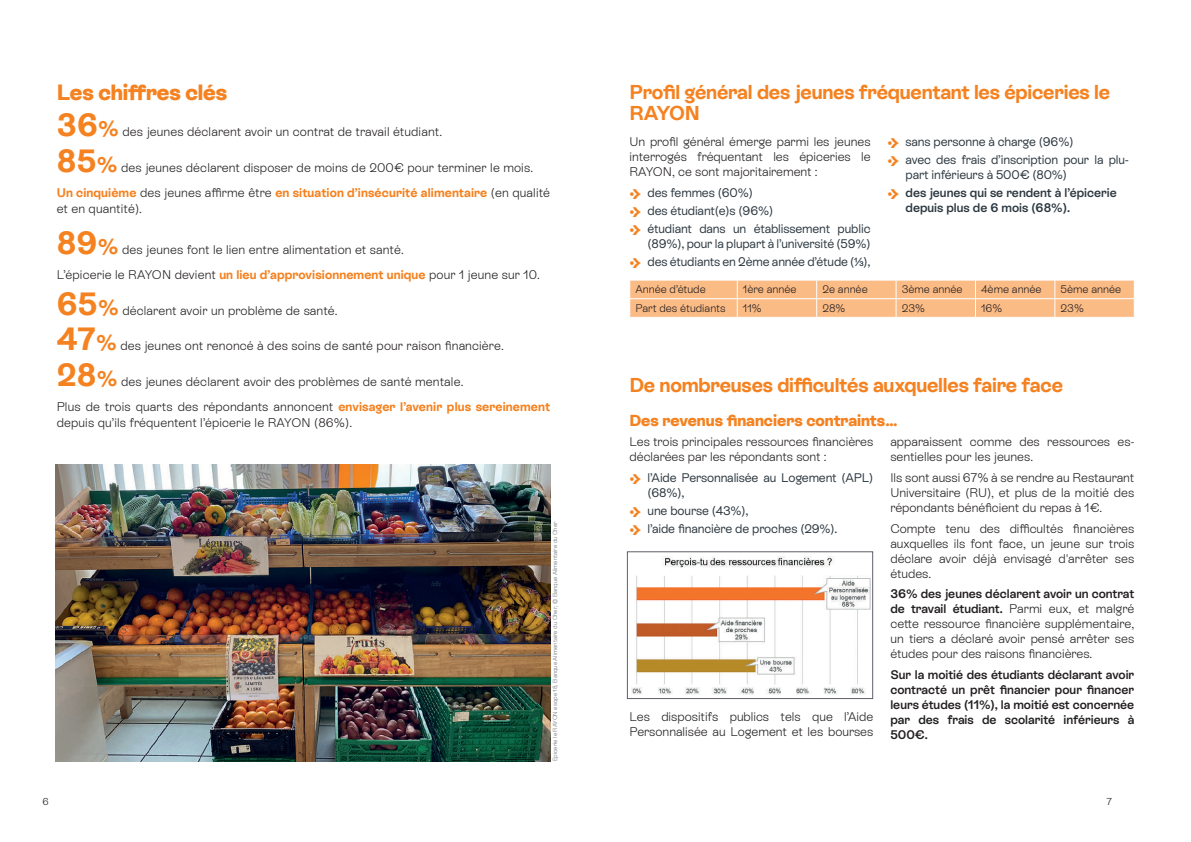
<style>
.page{position:relative;width:1191px;height:842px;background:#fff}
.page>*{position:absolute;margin:0;border:0;box-sizing:border-box;transform-origin:0 0}
.t1{font:800 22px "ES Rebond Grotesque";letter-spacing:-.01em;color:#f58220}
.t2{font:700 20px/21px "ES Rebond Grotesque";letter-spacing:-.01em;color:#f58220}
.t3{font:800 16px "ES Rebond Grotesque";color:#f58220}
.t4{font:300 12.5px/15px "ES Rebond Grotesque";color:#231f20}
.t5{font:12.5px/17.8px "Rebond Grotesque";letter-spacing:-.01em;color:#2c3840}
.t6{font:600 12.5px/15px "Rebond Grotesque";color:#231f20}
.t7{font:600 12.5px/17.8px "Rebond Grotesque";color:#2c3840}
.t8{font:300 11px "ES Rebond Grotesque";color:#231f20}
.t9{font:300 10px "ES Rebond Grotesque";color:#231f20}
.t10{font:300 6px "ES Rebond Grotesque";color:#6b7276}
.s1{font-weight:700;font-size:32px;color:#f58220}
.s2{font-weight:700;font-size:22px;color:#f58220}
.s3{font-weight:700;color:#f58220}
.s4{font-family:"Aa TV Marrow Set";font-weight:800;font-size:14px;color:#f58220}
.s5{font-weight:400}
.s6{font-family:"ES Rebond Grotesque";font-weight:300}
</style>
<div class="page">
<svg style="left:629px;top:280px;width:506px;height:37px;background:#fbbf8c"></svg>
<img style="left:631px;top:556px;width:239px;height:139px">
<div style="left:627px;top:551px;width:246px;height:148px;border:1px solid #5f5f69"></div>
<img style="left:56px;top:465px;width:494px;height:296px">
<h1 class="t1" style="left:57px;top:77px;width:172px">Les chiffres clés</h1>
<p class="t4" style="left:57px;top:124px;width:387px"><span class="s1">36</span><span class="s2">%</span> des jeunes déclarent avoir un contrat de travail étudiant.</p>
<p class="t4" style="left:57px;top:155px;width:495px;line-height:24.5px"><span class="s1">85</span><span class="s2">%</span> des jeunes déclarent disposer de moins de 200€ pour terminer le mois.<br><span class="s3">Un cinquième</span> des jeunes affirme être <span class="s3">en situation d’insécurité alimentaire</span> (en qualité</p>
<p class="t4" style="left:57px;top:200px;width:87px">et en quantité).</p>
<p class="t4" style="left:57px;top:237px;width:485px;line-height:24.5px"><span class="s1">89</span><span class="s2">%</span> des jeunes font le lien entre alimentation et santé.<br>L’épicerie le RAYON devient <span class="s3">un lieu d’approvisionnement unique</span> pour 1 jeune sur 10.</p>
<p class="t4" style="left:57px;top:302px;width:282px"><span class="s1">65</span><span class="s2">%</span> déclarent avoir un problème de santé.</p>
<p class="t4" style="left:57px;top:338px;width:448px"><span class="s1">47</span><span class="s2">%</span> des jeunes ont renoncé à des soins de santé pour raison financière.</p>
<p class="t4" style="left:57px;top:369px;width:495px;line-height:24.5px"><span class="s1">28</span><span class="s2">%</span> des jeunes déclarent avoir des problèmes de santé mentale.<br>Plus de trois quarts des répondants annoncent <span class="s3">envisager l’avenir plus sereinement</span></p>
<p class="t4" style="left:57px;top:414px;width:297px">depuis qu’ils fréquentent l’épicerie le RAYON (86%).</p>
<p class="t10" style="left:551px;top:761px;width:241px;rotate:-90deg">Epicerie le RAYON esope 18, Banque Alimentaire du Cher, © Banque Alimentaire du Cher</p>
<h2 class="t2" style="left:629px;top:81px;width:482px">Profil général des jeunes fréquentant les épiceries le<br>RAYON</h2>
<p class="t4" style="left:629px;top:134px;width:242px;text-align:justify">Un profil général émerge parmi les jeunes interrogés fréquentant les épiceries le RAYON, ce sont majoritairement :</p>
<p class="t5" style="left:629px;top:183px;width:242px"><span class="s4">4</span> des femmes (60%)<br><span class="s4">4</span> des étudiant(e)s (96%)<br><span class="s4">4</span> étudiant dans un établissement public</p>
<p class="t5" style="left:629px;top:234px;width:242px;text-align:right">(89%), pour la plupart à l’université (59%)<br><span class="s4">4</span> des étudiants en 2ème année d’étude (1/3),</p>
<p class="t5" style="left:887px;top:133px;width:242px"><span class="s4">4</span> sans personne à charge (96%)<br><span class="s4">4</span> avec des frais d’inscription pour la plu-</p>
<p class="t7" style="left:887px;top:165px;width:231px;text-indent:18px"><span class="s5">part inférieurs à 500€ (80%)<br></span><span class="s4">4</span> des jeunes qui se rendent à l’épicerie</p>
<p class="t7" style="left:905px;top:198px;width:166px">depuis plus de 6 mois (68%).</p>
<p class="t8" style="left:635px;top:282px;width:72px">Année d’étude</p>
<p class="t8" style="left:743px;top:282px;width:55px">1ère année</p>
<p class="t8" style="left:822px;top:282px;width:47px">2e année</p>
<p class="t8" style="left:901px;top:282px;width:62px">3ème année</p>
<p class="t8" style="left:981px;top:282px;width:62px">4ème année</p>
<p class="t8" style="left:1060px;top:282px;width:62px">5ème année</p>
<p class="t8" style="left:635px;top:301px;width:92px">Part des étudiants</p>
<p class="t8" style="left:743px;top:301px;width:20px">11%</p>
<p class="t8" style="left:822px;top:301px;width:25px">28%</p>
<p class="t8" style="left:901px;top:301px;width:25px">23%</p>
<p class="t8" style="left:981px;top:301px;width:23px">16%</p>
<p class="t8" style="left:1060px;top:301px;width:25px">23%</p>
<h2 class="t2" style="left:629px;top:374px;width:435px">De nombreuses difficultés auxquelles faire face</h2>
<p class="t3" style="left:629px;top:409px;width:270px">Des revenus financiers contraints…</p>
<p class="t4" style="left:629px;top:434px;width:245px">Les trois principales ressources financières déclarées par les répondants sont :</p>
<p class="t5" style="left:647px;top:470px;width:227px;line-height:15px;text-indent:-18px"><span class="s4">4</span> l’Aide Personnalisée au Logement (APL) (68%),</p>
<p class="t5" style="left:629px;top:501px;width:209px"><span class="s4">4</span> une bourse (43%),<br><span class="s4">4</span> l’aide financière de proches (29%).</p>
<p class="t4" style="left:890px;top:434px;width:245px">apparaissent comme des ressources es&shy;sentielles pour les jeunes.</p>
<p class="t4" style="left:890px;top:470px;width:245px;text-align:justify">Ils sont aussi 67% à se rendre au Restaurant Universitaire (RU), et plus de la moitié des répondants bénéficient du repas à 1€.</p>
<p class="t4" style="left:890px;top:520px;width:245px;text-align:justify">Compte tenu des difficultés financières auxquelles ils font face, un jeune sur trois déclare avoir déjà envisagé d'arrêter ses études.</p>
<p class="t6" style="left:890px;top:586px;width:245px">36% des jeunes déclarent avoir un contrat de travail étudiant. <span class="s6">Parmi eux, et malgré</span></p>
<p class="t4" style="left:890px;top:616px;width:245px;text-align:justify">cette ressource financière supplémentaire, un tiers a déclaré avoir pensé arrêter ses études pour des raisons financières.</p>
<p class="t6" style="left:890px;top:667px;width:245px;text-align:justify">Sur la moitié des étudiants déclarant avoir contracté un prêt financier pour financer leurs études (11%), la moitié est concernée par des frais de scolarité inférieurs à 500€.</p>
<p class="t4" style="left:629px;top:709px;width:245px">Les dispositifs publics tels que l’Aide<br>Personnalisée au Logement et les bourses</p>
<p class="t9" style="left:43px;top:795px;width:8px">6</p>
<p class="t9" style="left:1106px;top:795px;width:7px">7</p>
</div>
